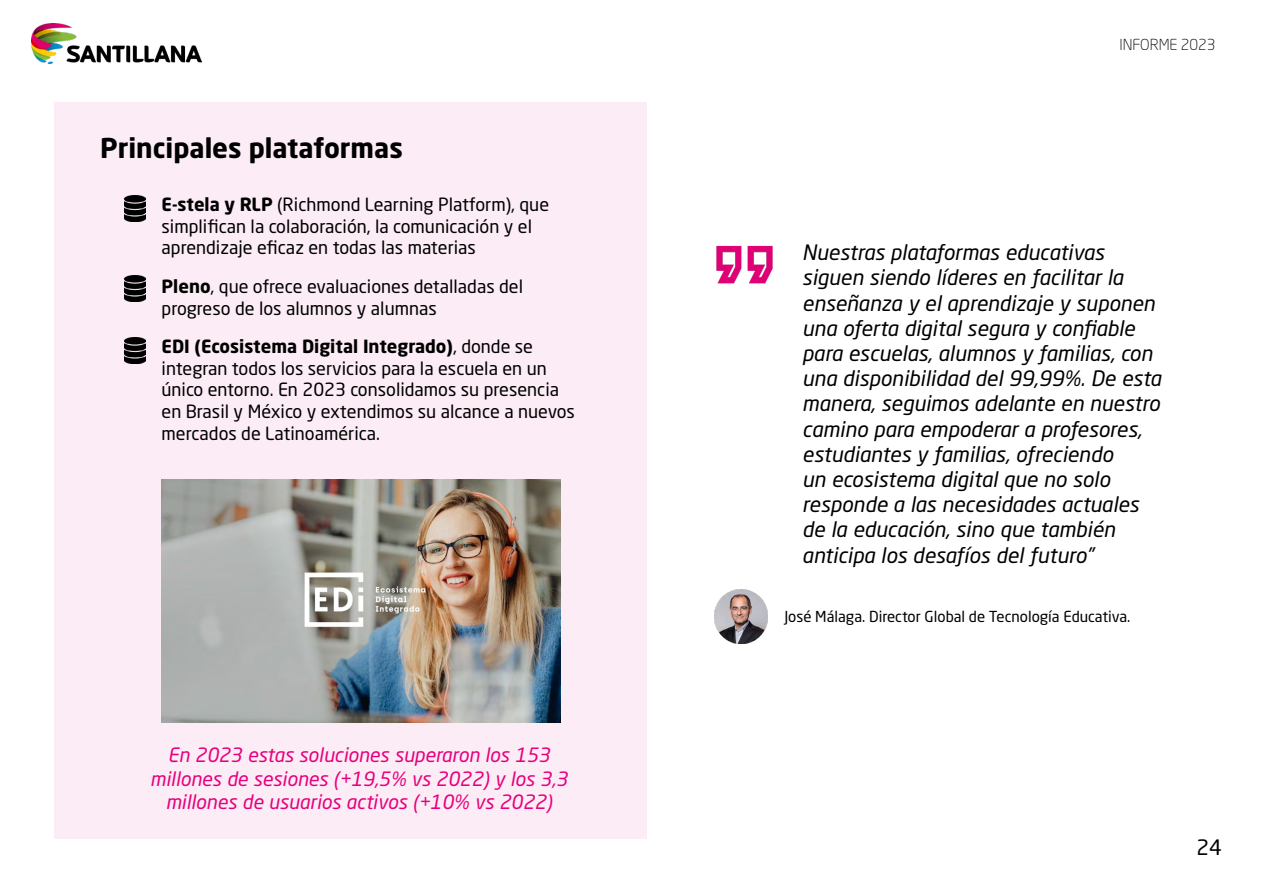
<style>
.page{position:relative;width:1263px;height:893px;background:#fff}
.page>*{position:absolute;margin:0;border:0;box-sizing:border-box;transform-origin:0 0}
.Estilo_de_párrafo_2{font:700 27px "Neo Sans Pro";color:#000}
.Regular_10{font:italic 21px/25.2px "Neo Sans Pro";color:#000}
.t1{font:21px "Neo Sans Pro";color:#000}
.Regular_10-2{font:italic 19.5px/23.4px "Neo Sans Pro";color:#e6007d;text-align:center}
.Estilo_de_párrafo_2-2{font:18px/21.6px "Neo Sans Pro";color:#000}
.Regular_10-3{font:15px "Neo Sans Pro";color:#000}
.t2{font:300 15px "Neo Sans Pro";color:#000}
.s1{font-weight:700}
</style>
<div class="page">
<img style="left:32px;top:23px;width:170px;height:41px">
<div style="left:54px;top:103px;width:592px;height:736px;background:#fcecf5"></div>
<img style="left:162px;top:480px;width:398px;height:242px">
<img style="left:125px;top:195px;width:21px;height:26px">
<img style="left:125px;top:276px;width:21px;height:26px">
<img style="left:125px;top:337px;width:21px;height:26px">
<img style="left:716px;top:245px;width:57px;height:39px">
<img style="left:714px;top:590px;width:53px;height:53px">
<hr style="left:1262px;top:82px;width:1px;height:811px;background:#fcecf5">
<p class="Estilo_de_párrafo_2" style="left:100px;top:131px;width:304px">Principales plataformas</p>
<p class="Estilo_de_párrafo_2-2" style="left:162px;top:193px;width:389px"><span class="s1">E-stela y RLP</span> (Richmond Learning Platform), que simplifican la colaboración, la comunicación y el aprendizaje eficaz en todas las materias</p>
<p class="Estilo_de_párrafo_2-2" style="left:162px;top:275px;width:363px"><span class="s1">Pleno</span>, que ofrece evaluaciones detalladas del progreso de los alumnos y alumnas</p>
<p class="Estilo_de_párrafo_2-2" style="left:162px;top:335px;width:415px"><span class="s1">EDI (Ecosistema Digital Integrado)</span>, donde se integran todos los servicios para la escuela en un único entorno. En 2023 consolidamos su presencia en Brasil y México y extendimos su alcance a nuevos mercados de Latinoamérica.</p>
<p class="Regular_10-2" style="left:150px;top:743px;width:419px">En 2023 estas soluciones superaron los 153 millones de sesiones (+19,5% vs 2022) y los 3,3 millones de usuarios activos (+10% vs 2022)</p>
<p class="t2" style="left:1119px;top:35px;width:98px">INFORME 2023</p>
<p class="Regular_10" style="left:802px;top:240px;width:360px">Nuestras plataformas educativas siguen siendo líderes en facilitar la enseñanza y el aprendizaje y suponen una oferta digital segura y confiable para escuelas, alumnos y familias, con una disponibilidad del 99,99%. De esta manera, seguimos adelante en nuestro camino para empoderar a profesores, estudiantes y familias, ofreciendo<br>un ecosistema digital que no solo responde a las necesidades actuales de la educación, sino que también anticipa los desafíos del futuro”</p>
<p class="Regular_10-3" style="left:784px;top:608px;width:348px">José Málaga. Director Global de Tecnología Educativa.</p>
<p class="t1" style="left:1196px;top:834px;width:27px">24</p>
</div>
